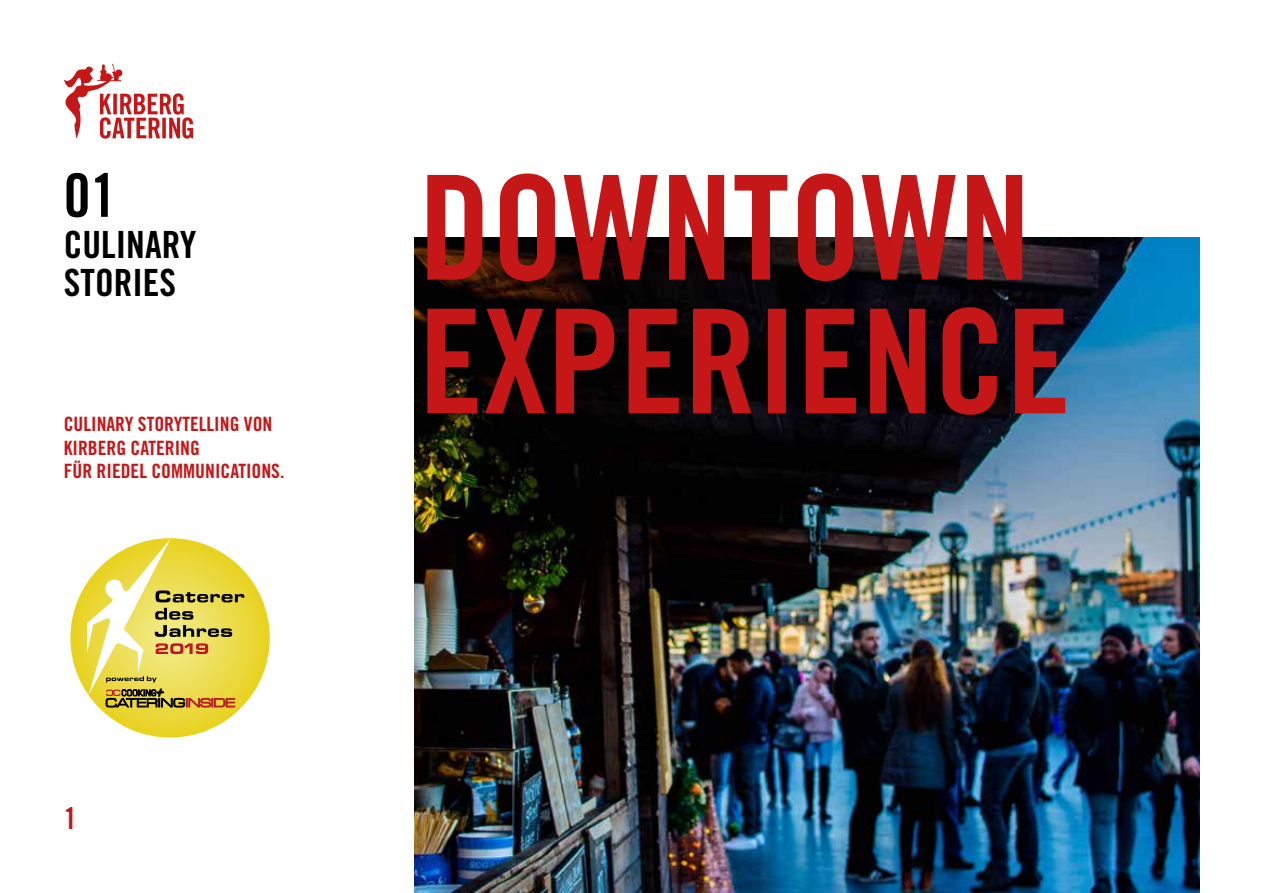
<style>
.page{position:relative;width:1263px;height:893px;background:#fff}
.page>*{position:absolute;margin:0;border:0;box-sizing:border-box;transform-origin:0 0}
.t1{font:60px "Trade Gothic LT Std Bd Cn 20";color:#000}
.t2{font:37.5px/37.5px "Trade Gothic LT Std Bd Cn 20";color:#000}
.t3{font:30px "Trade Gothic LT Std Bd Cn 20";color:#c51718}
.t4{font:19.8px/23.7px "Trade Gothic LT Std Bd Cn 20";color:#c51718}
</style>
<div class="page">
<img style="left:415px;top:237px;width:784px;height:656px">
<svg style="left:63px;top:64px;width:130px;height:75px"></svg>
<svg style="left:427px;top:307px;width:638px;height:108px;background:#620e11"></svg>
<svg style="left:427px;top:173px;width:595px;height:108px;fill:#c51718"></svg>
<svg style="left:70px;top:538px;width:200px;height:199px;background:#e9d42d"></svg>
<svg style="left:87px;top:538px;width:157px;height:170px"></svg>
<h1 class="t1" style="left:64px;top:159px;width:55px">01</h1>
<h2 class="t2" style="left:64px;top:226px;width:134px">CULINARY<br>STORIES</h2>
<p class="t4" style="left:64px;top:412px;width:222px">CULINARY STORYTELLING VON<br>KIRBERG CATERING<br>FÜR RIEDEL COMMUNICATIONS.</p>
<h3 class="t3" style="left:64px;top:800px;width:15px">1</h3>
</div>
